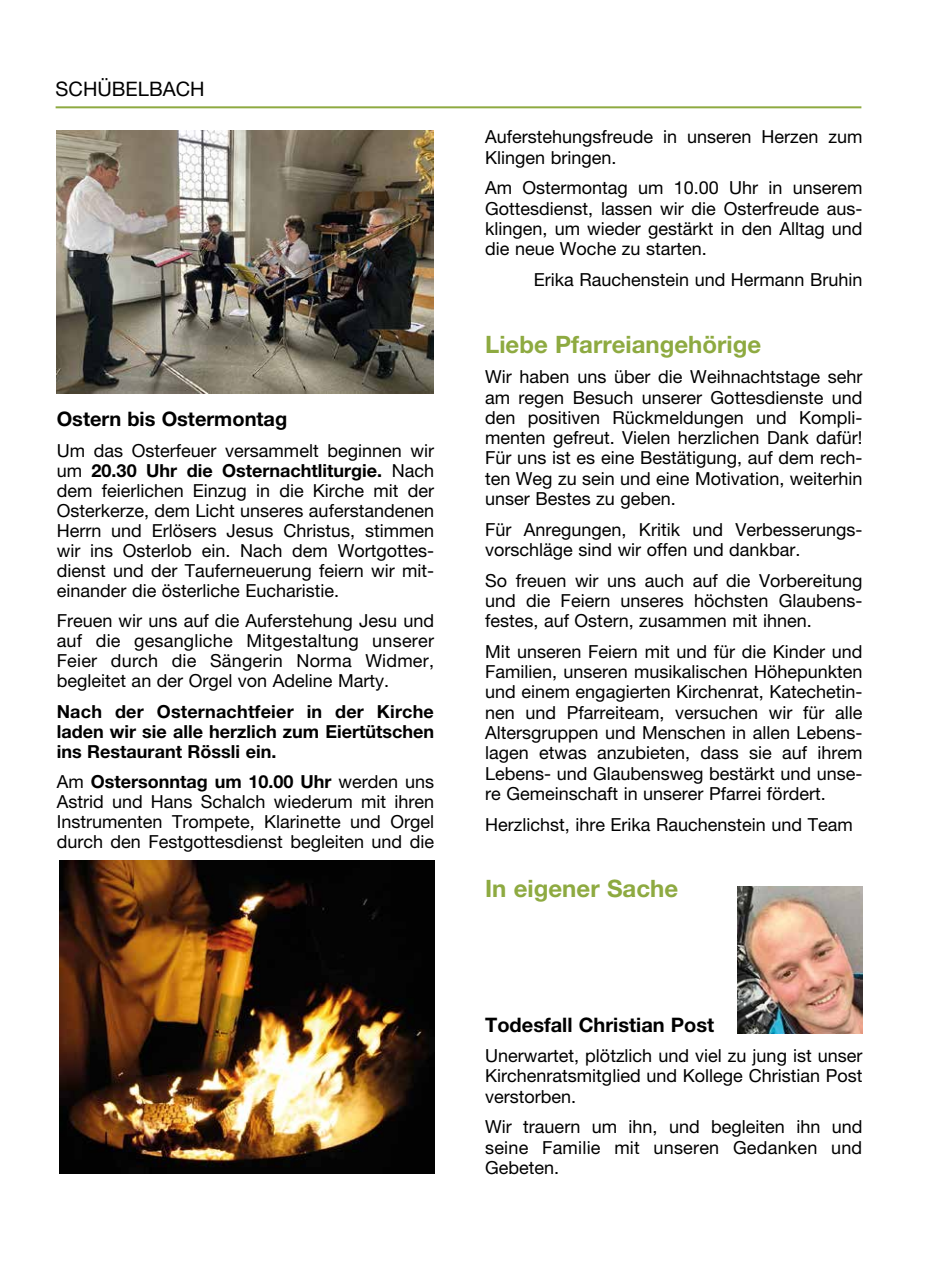
<style>
.page{position:relative;width:942px;height:1276px;background:#fff}
.page>*{position:absolute;margin:0;border:0;box-sizing:border-box;transform-origin:0 0}
.t1{font:700 24px "Helvetica Neue LT Pro";color:#8eaa41}
.t2{font:700 20px "Helvetica Neue LT Pro";color:#000}
.t3{font:20px "Helvetica Neue LT Pro";color:#000}
.t4{font:18px/20.4px "Helvetica Neue LT Pro";color:#000;text-align:justify}
.t5{font:700 18px/20px "Helvetica Neue LT Pro";color:#000;text-align:justify}
.s1{font-weight:700}
</style>
<div class="page">
<hr style="left:56px;top:106px;width:805px;height:2px;background:#8eaa41">
<img style="left:57px;top:130px;width:376px;height:264px">
<img style="left:59px;top:860px;width:375px;height:314px">
<img style="left:737px;top:887px;width:125px;height:146px">
<p class="t3" style="left:56px;top:77px;width:150px">SCHÜBELBACH</p>
<p class="t2" style="left:57px;top:407px;width:232px">Ostern bis Ostermontag</p>
<p class="t4" style="left:57px;top:440px;width:379px">Um das Osterfeuer versammelt beginnen wir um <span class="s1">20.30 Uhr die Osternachtliturgie.</span> Nach dem feierlichen Einzug in die Kirche mit der Osterkerze, dem Licht unseres auferstandenen Herrn und Erlösers Jesus Christus, stimmen wir ins Osterlob ein. Nach dem Wortgottes&shy;dienst und der Tauferneuerung feiern wir mit&shy;einander die österliche Eucharistie.</p>
<p class="t4" style="left:57px;top:610px;width:379px">Freuen wir uns auf die Auferstehung Jesu und auf die gesangliche Mitgestaltung unserer Feier durch die Sängerin Norma Widmer, begleitet an der Orgel von Adeline Marty.</p>
<p class="t5" style="left:57px;top:701px;width:379px">Nach der Osternachtfeier in der Kirche laden wir sie alle herzlich zum Eiertütschen ins Restaurant Rössli ein.</p>
<p class="t4" style="left:57px;top:771px;width:379px">Am <span class="s1">Ostersonntag um 10.00 Uhr</span> werden uns Astrid und Hans Schalch wiederum mit ihren Instrumenten Trompete, Klarinette und Orgel durch den Festgottesdienst begleiten und die</p>
<p class="t4" style="left:485px;top:126px;width:379px">Auferstehungsfreude in unseren Herzen zum<br>Klingen bringen.</p>
<p class="t4" style="left:485px;top:177px;width:379px">Am Ostermontag um 10.00 Uhr in unserem Gottesdienst, lassen wir die Osterfreude aus&shy;klingen, um wieder gestärkt in den Alltag und die neue Woche zu starten.</p>
<p class="t4" style="left:533px;top:269px;width:330px">Erika Rauchenstein und Hermann Bruhin</p>
<h1 class="t1" style="left:485px;top:329px;width:277px">Liebe Pfarreiangehörige</h1>
<p class="t4" style="left:485px;top:366px;width:379px">Wir haben uns über die Weihnachtstage sehr am regen Besuch unserer Gottesdienste und den positiven Rückmeldungen und Kompli&shy;menten gefreut. Vielen herzlichen Dank dafür!<br>Für uns ist es eine Bestätigung, auf dem rech&shy;ten Weg zu sein und eine Motivation, weiterhin unser Bestes zu geben.</p>
<p class="t4" style="left:485px;top:519px;width:379px">Für Anregungen, Kritik und Verbesserungs&shy;vorschläge sind wir offen und dankbar.</p>
<p class="t4" style="left:485px;top:570px;width:379px">So freuen wir uns auch auf die Vorbereitung und die Feiern unseres höchsten Glaubens&shy;festes, auf Ostern, zusammen mit ihnen.</p>
<p class="t4" style="left:485px;top:641px;width:379px">Mit unseren Feiern mit und für die Kinder und Familien, unseren musikalischen Höhepunkten und einem engagierten Kirchenrat, Katechetin&shy;nen und Pfarreiteam, versuchen wir für alle Altersgruppen und Menschen in allen Lebens&shy;lagen etwas anzubieten, dass sie auf ihrem Lebens- und Glaubensweg bestärkt und unse&shy;re Gemeinschaft in unserer Pfarrei fördert.</p>
<p class="t4" style="left:485px;top:814px;width:369px">Herzlichst, ihre Erika Rauchenstein und Team</p>
<h1 class="t1" style="left:485px;top:874px;width:194px">In eigener Sache</h1>
<p class="t2" style="left:485px;top:1012px;width:230px">Todesfall Christian Post</p>
<p class="t4" style="left:485px;top:1045px;width:379px">Unerwartet, plötzlich und viel zu jung ist unser Kirchenratsmitglied und Kollege Christian Post verstorben.</p>
<p class="t4" style="left:485px;top:1116px;width:378px">Wir trauern um ihn, und begleiten ihn und seine Familie mit unseren Gedanken und Gebeten.</p>
</div>
